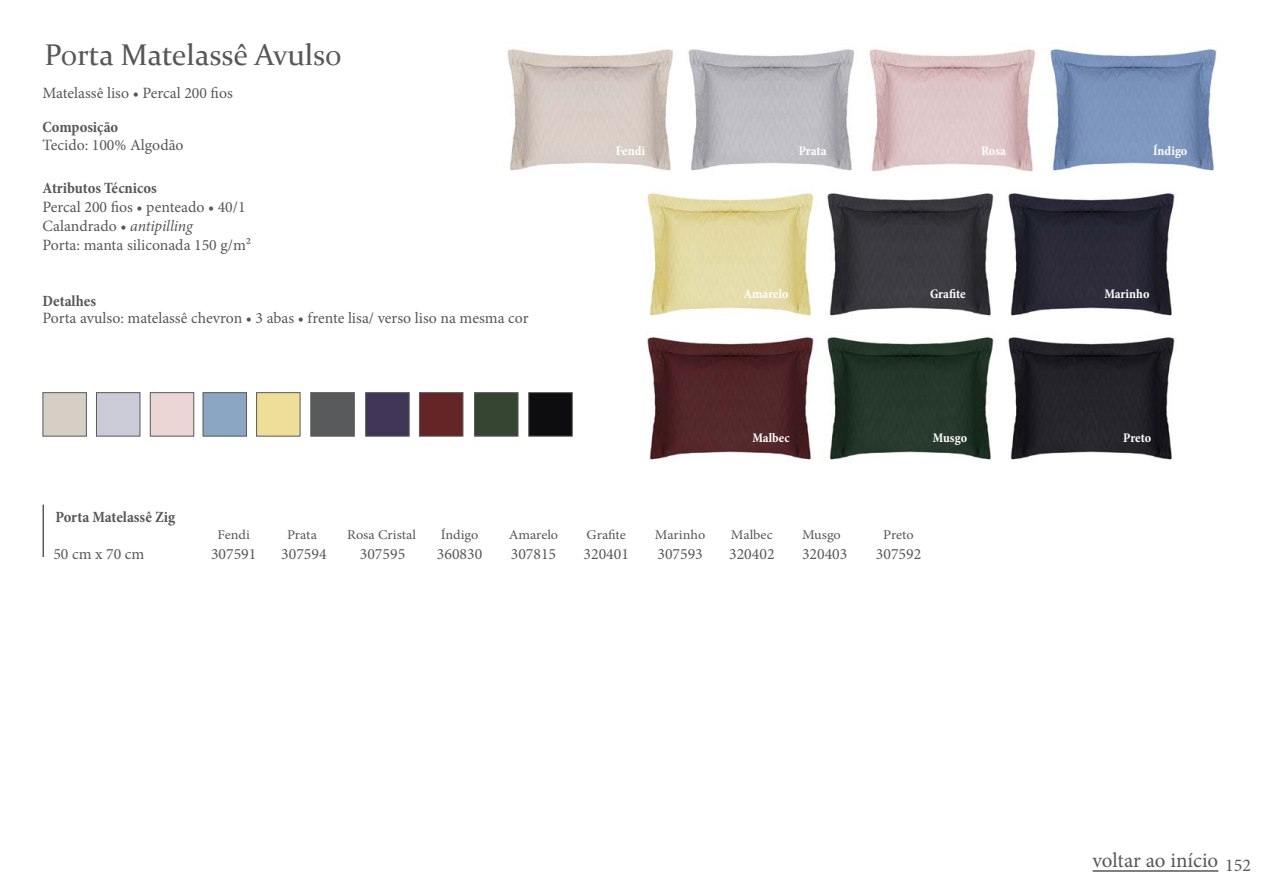
<style>
.page{position:relative;width:1263px;height:893px;background:#fff}
.page>*{position:absolute;margin:0;border:0;box-sizing:border-box;transform-origin:0 0}
.t1{font:30px "Constantia";color:#575756}
.t2{font:21px "Minion Pro";color:#575756}
.t3{font:18px "Minion Pro";color:#575756}
.t4{font:15.75px/18.9px "Minion Pro";color:#575756}
.t5{font:700 condensed 15.75px "Minion Pro";color:#575756}
.t6{font:13.35px "Minion Pro";letter-spacing:-.005em;color:#575756;scale:1.06 1}
.t7{font:700 condensed 13.2px "Minion Pro";color:#fff}
.s1{font-style:italic}
</style>
<div class="page">
<img style="left:507px;top:49px;width:166px;height:122px">
<img style="left:1008px;top:193px;width:167px;height:123px">
<img style="left:1008px;top:337px;width:167px;height:123px">
<img style="left:688px;top:49px;width:166px;height:122px">
<img style="left:869px;top:49px;width:167px;height:123px">
<img style="left:1050px;top:48px;width:167px;height:125px">
<img style="left:647px;top:192px;width:167px;height:126px">
<img style="left:647px;top:337px;width:167px;height:123px">
<img style="left:827px;top:193px;width:167px;height:123px">
<img style="left:827px;top:337px;width:167px;height:125px">
<div style="left:43px;top:392px;width:44px;height:44px;background:#d5cfc5;border:1px solid #58595b"></div>
<div style="left:96px;top:392px;width:44px;height:44px;background:#cacbd7;border:1px solid #58595b"></div>
<div style="left:150px;top:392px;width:44px;height:44px;background:#ecd5d5;border:1px solid #58595b"></div>
<div style="left:474px;top:392px;width:44px;height:44px;background:#354532;border:1px solid #58595b"></div>
<div style="left:419px;top:392px;width:44px;height:44px;background:#642527;border:1px solid #58595b"></div>
<div style="left:528px;top:392px;width:45px;height:44px;background:#0d0c0e;border:1px solid #58595b"></div>
<div style="left:203px;top:392px;width:44px;height:44px;background:#8aa6c3;border:1px solid #58595b"></div>
<div style="left:256px;top:392px;width:44px;height:44px;background:#efde9a;border:1px solid #58595b"></div>
<div style="left:310px;top:392px;width:45px;height:44px;background:#595a5c;border:1px solid #58595b"></div>
<div style="left:365px;top:392px;width:44px;height:44px;background:#403556;border:1px solid #58595b"></div>
<hr style="left:43px;top:505px;width:1px;height:52px;background:#58595b">
<hr style="left:1093px;top:870px;width:125px;height:2px;background:#575756">
<h1 class="t1" style="left:45px;top:34px;width:298px">Porta Matelassê Avulso</h1>
<p class="t4" style="left:43px;top:83px;width:192px">Matelassê liso • Percal 200 fios</p>
<p class="t5" style="left:43px;top:116px;width:77px">Composição</p>
<p class="t4" style="left:43px;top:136px;width:143px">Tecido: 100% Algodão</p>
<p class="t5" style="left:43px;top:177px;width:116px">Atributos Técnicos</p>
<p class="t4" style="left:43px;top:198px;width:210px">Percal 200 fios • penteado • 40/1<br>Calandrado • <span class="s1">antipilling<br></span>Porta: manta siliconada 150 g/m²</p>
<p class="t5" style="left:43px;top:291px;width:55px">Detalhes</p>
<p class="t4" style="left:43px;top:309px;width:488px">Porta avulso: matelassê chevron • 3 abas • frente lisa/ verso liso na mesma cor</p>
<p class="t7" style="left:616px;top:142px;width:31px">Fendi</p>
<p class="t7" style="left:799px;top:142px;width:29px">Prata</p>
<p class="t7" style="left:981px;top:142px;width:26px">Rosa</p>
<p class="t7" style="left:1153px;top:142px;width:36px">Índigo</p>
<p class="t7" style="left:744px;top:284px;width:46px">Amarelo</p>
<p class="t7" style="left:930px;top:284px;width:37px">Grafite</p>
<p class="t7" style="left:1104px;top:284px;width:47px">Marinho</p>
<p class="t5" style="left:56px;top:506px;width:121px">Porta Matelassê Zig</p>
<p class="t4" style="left:53px;top:544px;width:93px">50 cm x 70 cm</p>
<p class="t7" style="left:752px;top:429px;width:39px">Malbec</p>
<p class="t7" style="left:933px;top:429px;width:36px">Musgo</p>
<p class="t7" style="left:1123px;top:429px;width:30px">Preto</p>
<p class="t6" style="left:218px;top:525px;width:32px">Fendi</p>
<p class="t6" style="left:287px;top:525px;width:30px">Prata</p>
<p class="t4" style="left:281px;top:544px;width:47px">307594</p>
<p class="t4" style="left:211px;top:544px;width:47px">307591</p>
<p class="t6" style="left:347px;top:526px;width:67px">Rosa Cristal</p>
<p class="t4" style="left:360px;top:544px;width:47px">307595</p>
<p class="t6" style="left:441px;top:525px;width:37px">Índigo</p>
<p class="t4" style="left:437px;top:544px;width:47px">360830</p>
<p class="t6" style="left:509px;top:525px;width:48px">Amarelo</p>
<p class="t4" style="left:511px;top:544px;width:47px">307815</p>
<p class="t6" style="left:587px;top:525px;width:39px">Grafite</p>
<p class="t4" style="left:584px;top:544px;width:47px">320401</p>
<p class="t6" style="left:655px;top:525px;width:49px">Marinho</p>
<p class="t4" style="left:657px;top:544px;width:47px">307593</p>
<p class="t6" style="left:731px;top:525px;width:41px">Malbec</p>
<p class="t4" style="left:729px;top:544px;width:47px">320402</p>
<p class="t6" style="left:802px;top:525px;width:38px">Musgo</p>
<p class="t4" style="left:802px;top:544px;width:47px">320403</p>
<p class="t6" style="left:883px;top:525px;width:30px">Preto</p>
<p class="t4" style="left:876px;top:544px;width:47px">307592</p>
<h2 class="t2" style="left:1092px;top:846px;width:127px">voltar ao início</h2>
<p class="t3" style="left:1225px;top:853px;width:27px">152</p>
</div>
